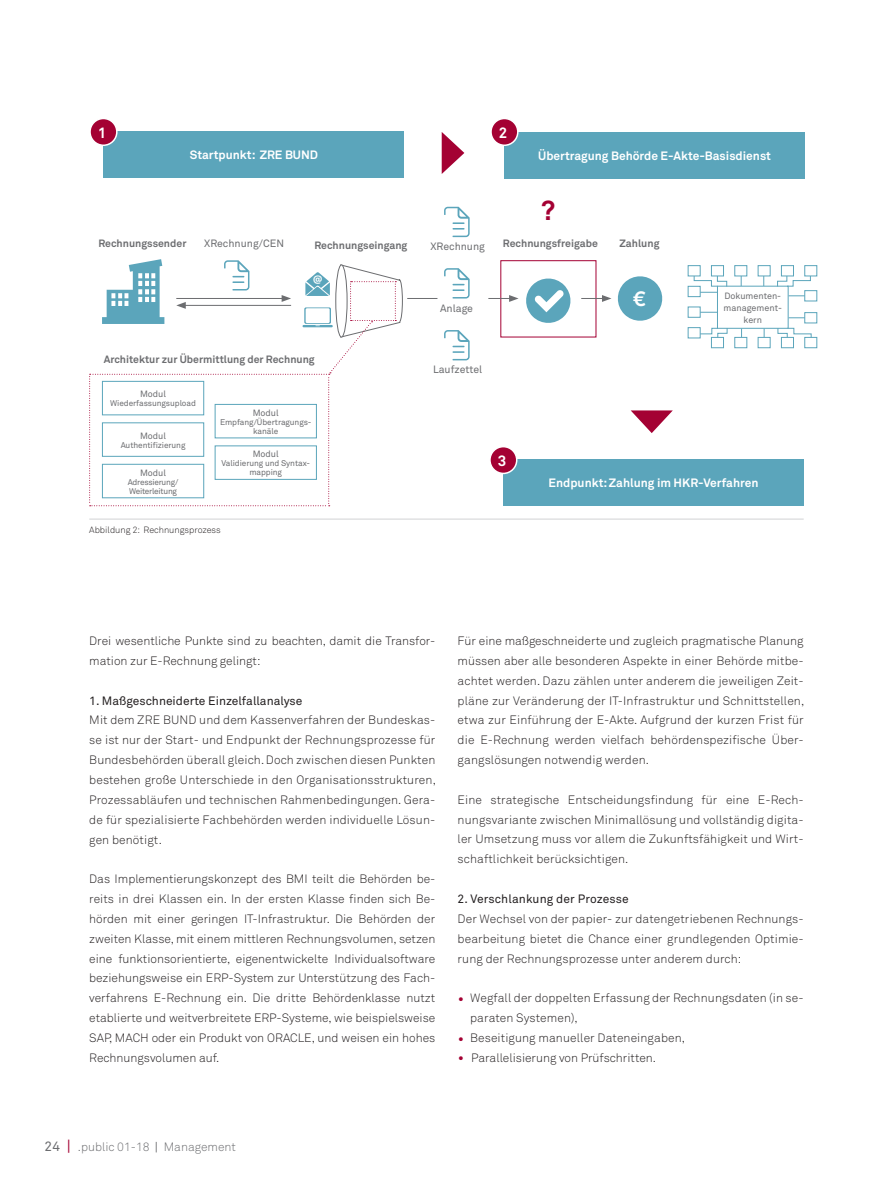
<style>
.page{position:relative;width:893px;height:1191px;background:#fff}
.page>*{position:absolute;margin:0;border:0;box-sizing:border-box;transform-origin:0 0}
.t1{font:700 27px "Akkurat Std";color:#a40133}
.t2{font:700 20.85px "Akkurat Std";color:#fff}
.t3{font:700 15px "Akkurat Std";color:#fff}
.t4{font:300 12px/19.8px "Akkurat Std";letter-spacing:.005em;color:#231f20;text-align:justify}
.t5{font:700 12px "Akkurat Std";color:#fff}
.t6{font:12px "Akkurat Std";color:#231f20}
.t7{font:300 12px "Akkurat Std";color:#6c6d70}
.t8{font:700 10.5px "Akkurat Std";color:#6c6d70}
.t9{font:10.5px "Akkurat Std";color:#6c6d70}
.t10{font:700 10.5px "Akkurat Std";color:#fff}
.t11{font:9px/12px "Akkurat Std";color:#6c6d70;text-align:center}
.t12{font:300 9px "Akkurat Std";color:#231f20}
.t13{font:8.25px/9px "Akkurat Std";letter-spacing:-.01em;color:#6c6d70;text-align:center}
.t14{font:8.25px/9px "Akkurat Std";letter-spacing:-.03em;color:#6c6d70}
.s1{font-size:16.5px;color:#a40133}
.s2{font-weight:400;font-size:13.5px}
.s3{font-weight:400;font-size:15px;color:#a40133}
.s4{font-weight:400}
</style>
<div class="page">
<div style="left:104px;top:131px;width:300px;height:47px;background:#5ba5bb"></div>
<div style="left:504px;top:132px;width:301px;height:46px;background:#5ba5bb"></div>
<div style="left:503px;top:459px;width:301px;height:47px;background:#5ba5bb"></div>
<div style="left:717px;top:286px;width:71px;height:43px;border:1px solid #5ba5bb"></div>
<svg style="left:442px;top:132px;width:22px;height:42px"></svg>
<svg style="left:631px;top:410px;width:42px;height:23px"></svg>
<div style="left:90px;top:118px;width:27px;height:27px;background:#a40133;border-radius:50%"></div>
<div style="left:89px;top:118px;width:29px;height:28px;border:2px solid #fff;border-radius:50%"></div>
<div style="left:491px;top:118px;width:27px;height:27px;background:#a40133;border-radius:50%"></div>
<div style="left:490px;top:118px;width:28px;height:28px;border:2px solid #fff;border-radius:50%"></div>
<div style="left:490px;top:446px;width:27px;height:27px;background:#a40133;border-radius:50%"></div>
<div style="left:489px;top:446px;width:28px;height:28px;border:2px solid #fff;border-radius:50%"></div>
<svg style="left:444px;top:207px;width:26px;height:30px"></svg>
<svg style="left:444px;top:268px;width:26px;height:30px"></svg>
<svg style="left:444px;top:330px;width:26px;height:30px"></svg>
<div style="left:500px;top:260px;width:96px;height:77px;border:1px solid #a40133"></div>
<svg style="left:788px;top:295px;width:16px;height:1px"></svg>
<div style="left:804px;top:290px;width:13px;height:11px;background:#fff;border:1px solid #5ba5bb"></div>
<div style="left:688px;top:286px;width:13px;height:11px;background:#fff;border:1px solid #5ba5bb"></div>
<svg style="left:788px;top:317px;width:16px;height:1px"></svg>
<svg style="left:701px;top:312px;width:16px;height:1px"></svg>
<div style="left:804px;top:312px;width:13px;height:11px;background:#fff;border:1px solid #5ba5bb"></div>
<div style="left:688px;top:306px;width:13px;height:12px;background:#fff;border:1px solid #5ba5bb"></div>
<svg style="left:693px;top:276px;width:34px;height:17px"></svg>
<svg style="left:777px;top:274px;width:34px;height:13px"></svg>
<svg style="left:694px;top:327px;width:34px;height:12px"></svg>
<svg style="left:777px;top:327px;width:35px;height:13px"></svg>
<svg style="left:89px;top:259px;width:314px;height:247px"></svg>
<hr style="left:407px;top:298px;width:30px;height:1px;background:#6c6d70">
<svg style="left:488px;top:276px;width:83px;height:49px"></svg>
<svg style="left:581px;top:274px;width:82px;height:49px"></svg>
<div style="left:711px;top:337px;width:13px;height:11px;background:#fff;border:1px solid #5ba5bb"></div>
<div style="left:734px;top:337px;width:13px;height:11px;background:#fff;border:1px solid #5ba5bb"></div>
<div style="left:758px;top:337px;width:12px;height:11px;background:#fff;border:1px solid #5ba5bb"></div>
<div style="left:781px;top:337px;width:13px;height:11px;background:#fff;border:1px solid #5ba5bb"></div>
<div style="left:804px;top:337px;width:13px;height:11px;background:#fff;border:1px solid #5ba5bb"></div>
<div style="left:688px;top:327px;width:13px;height:11px;background:#fff;border:1px solid #5ba5bb"></div>
<hr style="left:89px;top:519px;width:715px;height:1px;background:#d1d2d4">
<div style="left:711px;top:265px;width:13px;height:11px;background:#fff;border:1px solid #5ba5bb"></div>
<div style="left:688px;top:265px;width:13px;height:11px;background:#fff;border:1px solid #5ba5bb"></div>
<div style="left:734px;top:265px;width:13px;height:11px;background:#fff;border:1px solid #5ba5bb"></div>
<div style="left:758px;top:265px;width:12px;height:11px;background:#fff;border:1px solid #5ba5bb"></div>
<div style="left:781px;top:265px;width:13px;height:11px;background:#fff;border:1px solid #5ba5bb"></div>
<div style="left:804px;top:265px;width:13px;height:11px;background:#fff;border:1px solid #5ba5bb"></div>
<p class="t3" style="left:98px;top:123px;width:10px">1</p>
<p class="t3" style="left:499px;top:123px;width:10px">2</p>
<p class="t5" style="left:190px;top:148px;width:130px">Startpunkt: ZRE BUND</p>
<p class="t5" style="left:538px;top:148px;width:234px">Übertragung Behörde E-Akte-Basisdienst</p>
<h1 class="t1" style="left:541px;top:194px;width:16px">?</h1>
<p class="t8" style="left:98px;top:237px;width:90px">Rechnungssender</p>
<p class="t8" style="left:503px;top:237px;width:96px">Rechnungsfreigabe</p>
<p class="t9" style="left:204px;top:237px;width:81px">XRechnung/CEN</p>
<p class="t8" style="left:314px;top:238px;width:94px">Rechnungseingang</p>
<p class="t9" style="left:430px;top:240px;width:56px">XRechnung</p>
<p class="t8" style="left:619px;top:237px;width:41px">Zahlung</p>
<p class="t10" style="left:313px;top:273px;width:11px">@</p>
<p class="t9" style="left:440px;top:302px;width:34px">Anlage</p>
<h2 class="t2" style="left:633px;top:286px;width:13px">€</h2>
<p class="t8" style="left:104px;top:353px;width:213px">Architektur zur Übermittlung der Rechnung</p>
<p class="t9" style="left:433px;top:363px;width:51px">Laufzettel</p>
<p class="t11" style="left:723px;top:290px;width:60px">Dokumenten&shy;management&shy;kern</p>
<p class="t11" style="left:140px;top:388px;width:28px">Modul</p>
<p class="t13" style="left:110px;top:399px;width:87px">Wiederfassungsupload</p>
<p class="t11" style="left:253px;top:406px;width:28px">Modul</p>
<p class="t13" style="left:220px;top:417px;width:93px">Empfang/Übertragungs&shy;kanäle</p>
<p class="t11" style="left:140px;top:429px;width:28px">Modul</p>
<p class="t13" style="left:121px;top:440px;width:66px">Authentifizierung</p>
<p class="t11" style="left:253px;top:448px;width:28px">Modul</p>
<p class="t13" style="left:221px;top:459px;width:90px">Validierung und Syntax-</p>
<p class="t11" style="left:140px;top:466px;width:28px">Modul</p>
<p class="t13" style="left:249px;top:468px;width:34px">mapping</p>
<p class="t14" style="left:128px;top:477px;width:52px">Adressierung/<br>Weiterleitung</p>
<p class="t12" style="left:89px;top:525px;width:133px">Abbildung 2: Rechnungsprozess</p>
<p class="t3" style="left:498px;top:451px;width:10px">3</p>
<p class="t5" style="left:548px;top:476px;width:211px">Endpunkt: Zahlung im HKR-Verfahren</p>
<p class="t4" style="left:89px;top:631px;width:348px">Drei wesentliche Punkte sind zu beachten, damit die Transfor&shy;mation zur E-Rechnung gelingt:</p>
<p class="t6" style="left:89px;top:693px;width:215px">1. Maßgeschneiderte Einzelfallanalyse</p>
<p class="t4" style="left:89px;top:710px;width:348px">Mit dem ZRE BUND und dem Kassenverfahren der Bundeskas&shy;se ist nur der Start- und Endpunkt der Rechnungsprozesse für Bundesbehörden überall gleich. Doch zwischen diesen Punkten bestehen große Unterschiede in den Organisationsstrukturen, Prozessabläufen und technischen Rahmenbedingungen. Gera&shy;de für spezialisierte Fachbehörden werden individuelle Lösun&shy;gen benötigt.</p>
<p class="t4" style="left:89px;top:869px;width:348px">Das Implementierungskonzept des BMI teilt die Behörden be&shy;reits in drei Klassen ein. In der ersten Klasse finden sich Be&shy;hörden mit einer geringen IT-Infrastruktur. Die Behörden der zweiten Klasse, mit einem mittleren Rechnungsvolumen, setzen eine funktionsorientierte, eigenentwickelte Individualsoftware beziehungsweise ein ERP-System zur Unterstützung des Fach&shy;verfahrens E-Rechnung ein. Die dritte Behördenklasse nutzt etablierte und weitverbreitete ERP-Systeme, wie beispielsweise SAP, MACH oder ein Produkt von ORACLE, und weisen ein hohes Rechnungsvolumen auf.</p>
<p class="t4" style="left:458px;top:631px;width:348px">Für eine maßgeschneiderte und zugleich pragmatische Planung müssen aber alle besonderen Aspekte in einer Behörde mitbe&shy;achtet werden. Dazu zählen unter anderem die jeweiligen Zeit&shy;pläne zur Veränderung der IT-Infrastruktur und Schnittstellen, etwa zur Einführung der E-Akte. Aufgrund der kurzen Frist für die E-Rechnung werden vielfach behördenspezifische Über&shy;gangslösungen notwendig werden.</p>
<p class="t4" style="left:458px;top:789px;width:347px">Eine strategische Entscheidungsfindung für eine E-Rech&shy;nungsvariante zwischen Minimallösung und vollständig digita&shy;ler Umsetzung muss vor allem die Zukunftsfähigkeit und Wirt&shy;schaftlichkeit berücksichtigen.</p>
<p class="t6" style="left:458px;top:891px;width:173px">2. Verschlankung der Prozesse</p>
<p class="t4" style="left:458px;top:908px;width:348px">Der Wechsel von der papier- zur datengetriebenen Rechnungs&shy;bearbeitung bietet die Chance einer grundlegenden Optimie&shy;rung der Rechnungsprozesse unter anderem durch:</p>
<p class="t4" style="left:470px;top:988px;width:335px;text-indent:-12px"><span class="s1">•</span> Wegfall der doppelten Erfassung der Rechnungsdaten (in se&shy;paraten Systemen),</p>
<p class="t4" style="left:458px;top:1028px;width:229px"><span class="s1">•</span> Beseitigung manueller Dateneingaben,</p>
<p class="t4" style="left:458px;top:1047px;width:200px"><span class="s1">•</span> Parallelisierung von Prüfschritten.</p>
<p class="t7" style="left:45px;top:1140px;width:193px"><span class="s2">24</span> <span class="s3">|</span> .public 01-18 <span class="s4">|</span> Management</p>
</div>
